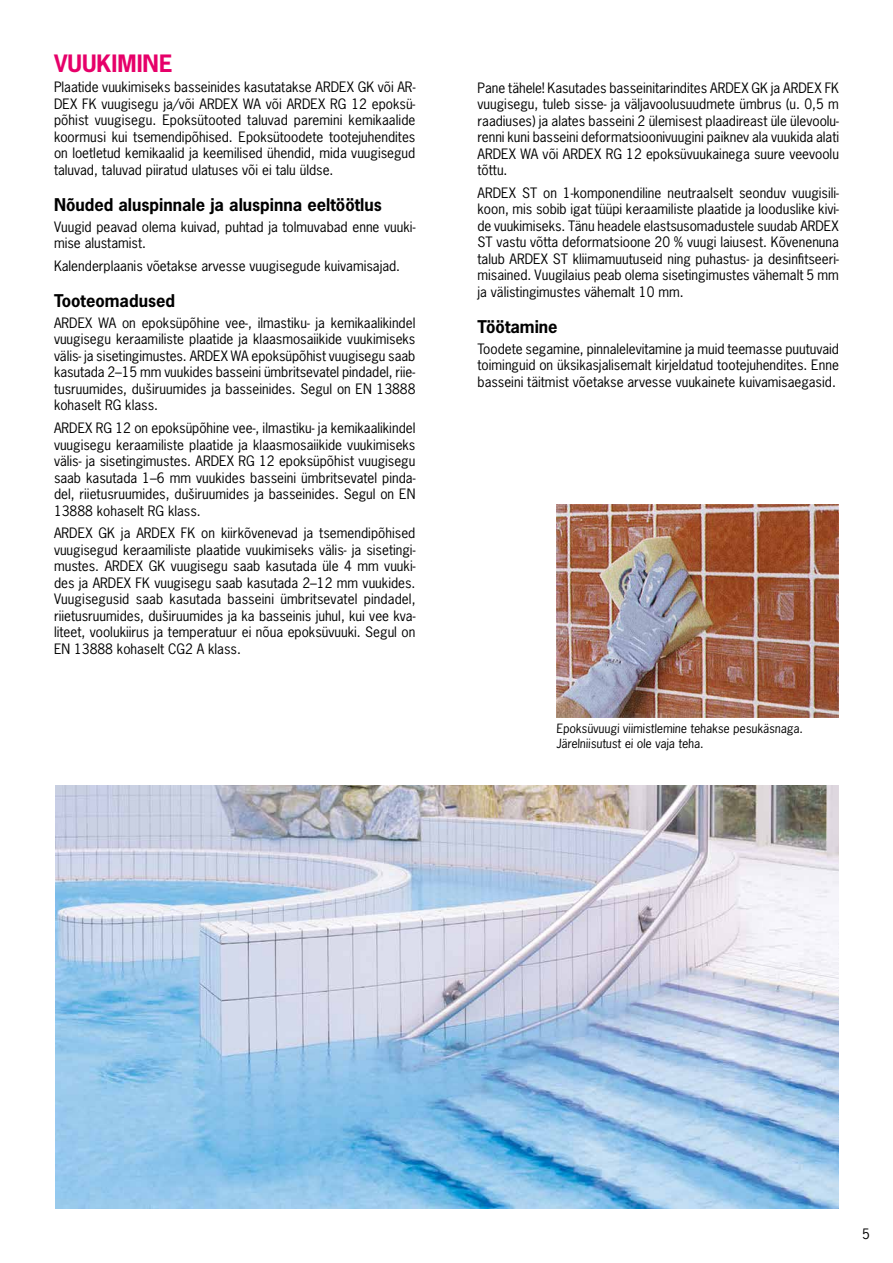
<style>
.page{position:relative;width:893px;height:1263px;background:#fff}
.page>*{position:absolute;margin:0;border:0;box-sizing:border-box;transform-origin:0 0}
.t1{font:700 22.5px "News Gothic Std";color:#e60069}
.t2{font:700 16.5px "News Gothic Std";color:#000}
.t3{font:13.5px/16.5px "News Gothic Std";color:#000;text-align:justify}
.t4{font:12px/15px "News Gothic Std";color:#000}
</style>
<div class="page">
<img style="left:556px;top:505px;width:283px;height:212px">
<img style="left:55px;top:785px;width:784px;height:424px">
<h1 class="t1" style="left:54px;top:48px;width:120px">VUUKIMINE</h1>
<p class="t3" style="left:54px;top:79px;width:363px">Plaatide vuukimiseks basseinides kasutatakse ARDEX GK või AR-DEX FK vuugisegu ja/või ARDEX WA või ARDEX RG 12 epoksü&shy;põhist vuugisegu. Epoksütooted taluvad paremini kemikaalide koormusi kui tsemendipõhised. Epoksütoodete tootejuhendites on loetletud kemikaalid ja keemilised ühendid, mida vuugisegud taluvad, taluvad piiratud ulatuses või ei talu üldse.</p>
<p class="t2" style="left:54px;top:194px;width:329px">Nõuded aluspinnale ja aluspinna eeltöötlus</p>
<p class="t3" style="left:54px;top:218px;width:363px">Vuugid peavad olema kuivad, puhtad ja tolmuvabad enne vuuki&shy;mise alustamist.</p>
<p class="t3" style="left:54px;top:257px;width:348px">Kalenderplaanis võetakse arvesse vuugisegude kuivamisajad.</p>
<p class="t2" style="left:54px;top:290px;width:123px">Tooteomadused</p>
<p class="t3" style="left:54px;top:314px;width:363px">ARDEX WA on epoksüpõhine vee-, ilmastiku- ja kemikaalikindel vuugisegu keraamiliste plaatide ja klaasmosaiikide vuukimiseks välis- ja sisetingimustes. ARDEX WA epoksüpõhist vuugisegu saab kasutada 2–15 mm vuukides basseini ümbritsevatel pindadel, riie&shy;tusruumides, duširuumides ja basseinides. Segul on EN 13888 kohaselt RG klass.</p>
<p class="t3" style="left:54px;top:420px;width:363px">ARDEX RG 12 on epoksüpõhine vee-, ilmastiku- ja kemikaalikindel vuugisegu keraamiliste plaatide ja klaasmosaiikide vuukimiseks välis- ja sisetingimustes. ARDEX RG 12 epoksüpõhist vuugisegu saab kasutada 1–6 mm vuukides basseini ümbritsevatel pinda&shy;del, riietusruumides, duširuumides ja basseinides. Segul on EN 13888 kohaselt RG klass.</p>
<p class="t3" style="left:54px;top:525px;width:363px">ARDEX GK ja ARDEX FK on kiirkõvenevad ja tsemendipõhised vuugisegud keraamiliste plaatide vuukimiseks välis- ja sisetingi&shy;mustes. ARDEX GK vuugisegu saab kasutada üle 4 mm vuuki&shy;des ja ARDEX FK vuugisegu saab kasutada 2–12 mm vuukides.<br>Vuugisegusid saab kasutada basseini ümbritsevatel pindadel, riietusruumides, duširuumides ja ka basseinis juhul, kui vee kva&shy;liteet, voolukiirus ja temperatuur ei nõua epoksüvuuki. Segul on EN 13888 kohaselt CG2 A klass.</p>
<p class="t3" style="left:477px;top:79px;width:363px">Pane tähele! Kasutades basseinitarindites ARDEX GK ja ARDEX FK vuugisegu, tuleb sisse- ja väljavoolusuudmete ümbrus (u. 0,5 m raadiuses) ja alates basseini 2 ülemisest plaadireast üle ülevoolu&shy;renni kuni basseini deformatsioonivuugini paiknev ala vuukida alati ARDEX WA või ARDEX RG 12 epoksüvuukainega suure veevoolu tõttu.</p>
<p class="t3" style="left:477px;top:184px;width:363px">ARDEX ST on 1-komponendiline neutraalselt seonduv vuugisili&shy;koon, mis sobib igat tüüpi keraamiliste plaatide ja looduslike kivi&shy;de vuukimiseks. Tänu headele elastsusomadustele suudab ARDEX ST vastu võtta deformatsioone 20 % vuugi laiusest. Kõvenenuna talub ARDEX ST kliimamuutuseid ning puhastus- ja desinfitseeri&shy;misained. Vuugilaius peab olema sisetingimustes vähemalt 5 mm ja välistingimustes vähemalt 10 mm.</p>
<p class="t2" style="left:477px;top:316px;width:82px">Töötamine</p>
<p class="t3" style="left:477px;top:340px;width:363px">Toodete segamine, pinnalelevitamine ja muid teemasse puutuvaid toiminguid on üksikasjalisemalt kirjeldatud tootejuhendites. Enne basseini täitmist võetakse arvesse vuukainete kuivamisaegasid.</p>
<p class="t4" style="left:556px;top:720px;width:249px">Epoksüvuugi viimistlemine tehakse pesukäsnaga.<br>Järelniisutust ei ole vaja teha.</p>
<p class="t3" style="left:862px;top:1225px;width:9px">5</p>
</div>
